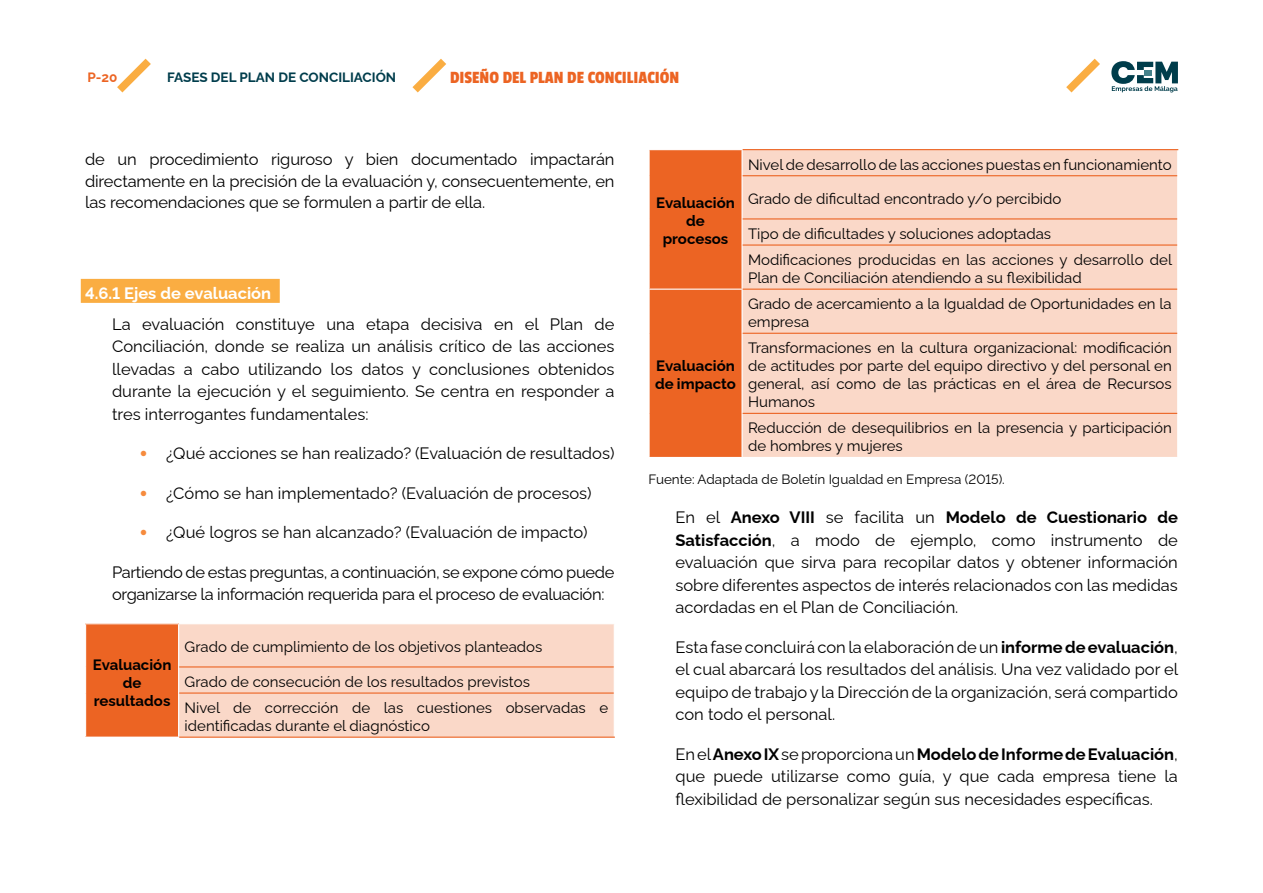
<style>
.page{position:relative;width:1263px;height:893px;background:#fff}
.page>*{position:absolute;margin:0;border:0;box-sizing:border-box;transform-origin:0 0}
.t1{font:18px "Passion One";color:#ec6423}
.t2{font:16.5px/22.5px "Raleway";letter-spacing:-.005em;color:#000;text-align:justify}
.t3{font:700 16.5px "Raleway";color:#fff}
.t4{font:15px/18px "Raleway";color:#000}
.t5{font:700 15px/18px "Raleway";color:#000;text-align:center}
.t6{font:13.5px "Raleway";color:#000}
.t7{font:700 13.5px "Raleway";color:#003d4c}
.t8{font:700 13.5px "Raleway";color:#ec6423}
.s1{font-family:"Chivo";font-weight:700;color:#f68b3d}
.s2{font-weight:700}
</style>
<div class="page">
<svg style="left:117px;top:58px;width:34px;height:35px"></svg>
<svg style="left:1066px;top:58px;width:112px;height:35px"></svg>
<svg style="left:412px;top:58px;width:34px;height:35px"></svg>
<div style="left:81px;top:279px;width:199px;height:24px;background:#faad42"></div>
<div style="left:86px;top:624px;width:93px;height:113px;background:#ec6423"></div>
<div style="left:179px;top:624px;width:435px;height:113px;background:#fad8c8"></div>
<hr style="left:178px;top:624px;width:1px;height:43px;background:#fff">
<svg style="left:178px;top:667px;width:1px;height:26px"></svg>
<hr style="left:178px;top:693px;width:1px;height:44px;background:#fff">
<hr style="left:179px;top:692px;width:435px;height:2px;background:#ec6423">
<hr style="left:179px;top:737px;width:436px;height:1px;background:#ec6423">
<hr style="left:179px;top:666px;width:435px;height:1px;background:#ec6423">
<div style="left:650px;top:150px;width:91px;height:307px;background:#ec6423"></div>
<div style="left:743px;top:150px;width:434px;height:307px;background:#fad8c8"></div>
<hr style="left:648px;top:289px;width:95px;height:1px;background:#fff">
<hr style="left:743px;top:149px;width:435px;height:1px;background:#ec6423">
<hr style="left:743px;top:175px;width:434px;height:1px;background:#ec6423">
<hr style="left:743px;top:218px;width:434px;height:1px;background:#ec6423">
<hr style="left:743px;top:244px;width:434px;height:2px;background:#ec6423">
<hr style="left:743px;top:289px;width:434px;height:1px;background:#ec6423">
<hr style="left:743px;top:333px;width:434px;height:1px;background:#ec6423">
<hr style="left:743px;top:413px;width:434px;height:1px;background:#ec6423">
<p class="t8" style="left:87px;top:66px;width:31px">P-20</p>
<p class="t7" style="left:167px;top:66px;width:231px">FASES DEL PLAN DE CONCILIACIÓN</p>
<p class="t1" style="left:450px;top:68px;width:231px">DISEÑO DEL PLAN DE CONCILIACIÓN</p>
<p class="t2" style="left:85px;top:146px;width:531px">de un procedimiento riguroso y bien documentado impactarán directamente en la precisión de la evaluación y, consecuentemente, en</p>
<p class="t2" style="left:85px;top:189px;width:402px">las recomendaciones que se formulen a partir de ella.</p>
<p class="t5" style="left:656px;top:192px;width:80px">Evaluación de procesos</p>
<p class="t4" style="left:748px;top:154px;width:425px">Nivel de desarrollo de las acciones puestas en funcionamiento</p>
<p class="t4" style="left:748px;top:188px;width:315px">Grado de dificultad encontrado y/o percibido</p>
<p class="t4" style="left:748px;top:219px;width:426px;line-height:26.1px">Tipo de dificultades y soluciones adoptadas<br>Modificaciones producidas en las acciones y desarrollo del</p>
<p class="t4" style="left:748px;top:267px;width:335px">Plan de Conciliación atendiendo a su flexibilidad</p>
<p class="t3" style="left:85px;top:280px;width:188px">4.6.1 Ejes de evaluación</p>
<p class="t2" style="left:112px;top:311px;width:504px">La evaluación constituye una etapa decisiva en el Plan de Conciliación, donde se realiza un análisis crítico de las acciones llevadas a cabo utilizando los datos y conclusiones obtenidos durante la ejecución y el seguimiento. Se centra en responder a tres interrogantes fundamentales:</p>
<p class="t2" style="left:139px;top:440px;width:477px"><span class="s1">•</span> ¿Qué acciones se han realizado? (Evaluación de resultados)</p>
<p class="t2" style="left:139px;top:480px;width:454px"><span class="s1">•</span> ¿Cómo se han implementado? (Evaluación de procesos)</p>
<p class="t2" style="left:139px;top:519px;width:450px"><span class="s1">•</span> ¿Qué logros se han alcanzado? (Evaluación de impacto)</p>
<p class="t2" style="left:112px;top:559px;width:504px">Partiendo de estas preguntas, a continuación, se expone cómo puede organizarse la información requerida para el proceso de evaluación:</p>
<p class="t5" style="left:93px;top:653px;width:80px">Evaluación de resultados</p>
<p class="t4" style="left:185px;top:636px;width:359px">Grado de cumplimiento de los objetivos planteados</p>
<p class="t4" style="left:185px;top:667px;width:425px;line-height:26.1px">Grado de consecución de los resultados previstos<br>Nivel de corrección de las cuestiones observadas e</p>
<p class="t4" style="left:185px;top:715px;width:247px">identificadas durante el diagnóstico</p>
<p class="t4" style="left:748px;top:293px;width:425px">Grado de acercamiento a la Igualdad de Oportunidades en la empresa</p>
<p class="t4" style="left:748px;top:337px;width:425px;text-align:justify">Transformaciones en la cultura organizacional: modificación de actitudes por parte del equipo directivo y del personal en general, así como de las prácticas en el área de Recursos Humanos</p>
<p class="t4" style="left:748px;top:417px;width:425px">Reducción de desequilibrios en la presencia y participación de hombres y mujeres</p>
<p class="t6" style="left:648px;top:468px;width:358px">Fuente: Adaptada de Boletín Igualdad en Empresa (2015).</p>
<p class="t2" style="left:675px;top:504px;width:504px">En el <span class="s2">Anexo VIII</span> se facilita un <span class="s2">Modelo de Cuestionario de Satisfacción</span>, a modo de ejemplo, como instrumento de evaluación que sirva para recopilar datos y obtener información sobre diferentes aspectos de interés relacionados con las medidas acordadas en el Plan de Conciliación.</p>
<p class="t2" style="left:675px;top:634px;width:504px">Esta fase concluirá con la elaboración de un <span class="s2">informe de evaluación</span>, el cual abarcará los resultados del análisis. Una vez validado por el equipo de trabajo y la Dirección de la organización, será compartido con todo el personal.</p>
<p class="t2" style="left:675px;top:741px;width:504px">En el <span class="s2">Anexo IX</span> se proporciona un <span class="s2">Modelo de Informe de Evaluación</span>, que puede utilizarse como guía, y que cada empresa tiene la flexibilidad de personalizar según sus necesidades específicas.</p>
<p class="t5" style="left:655px;top:355px;width:82px;text-align:left">Evaluación de impacto</p>
</div>
